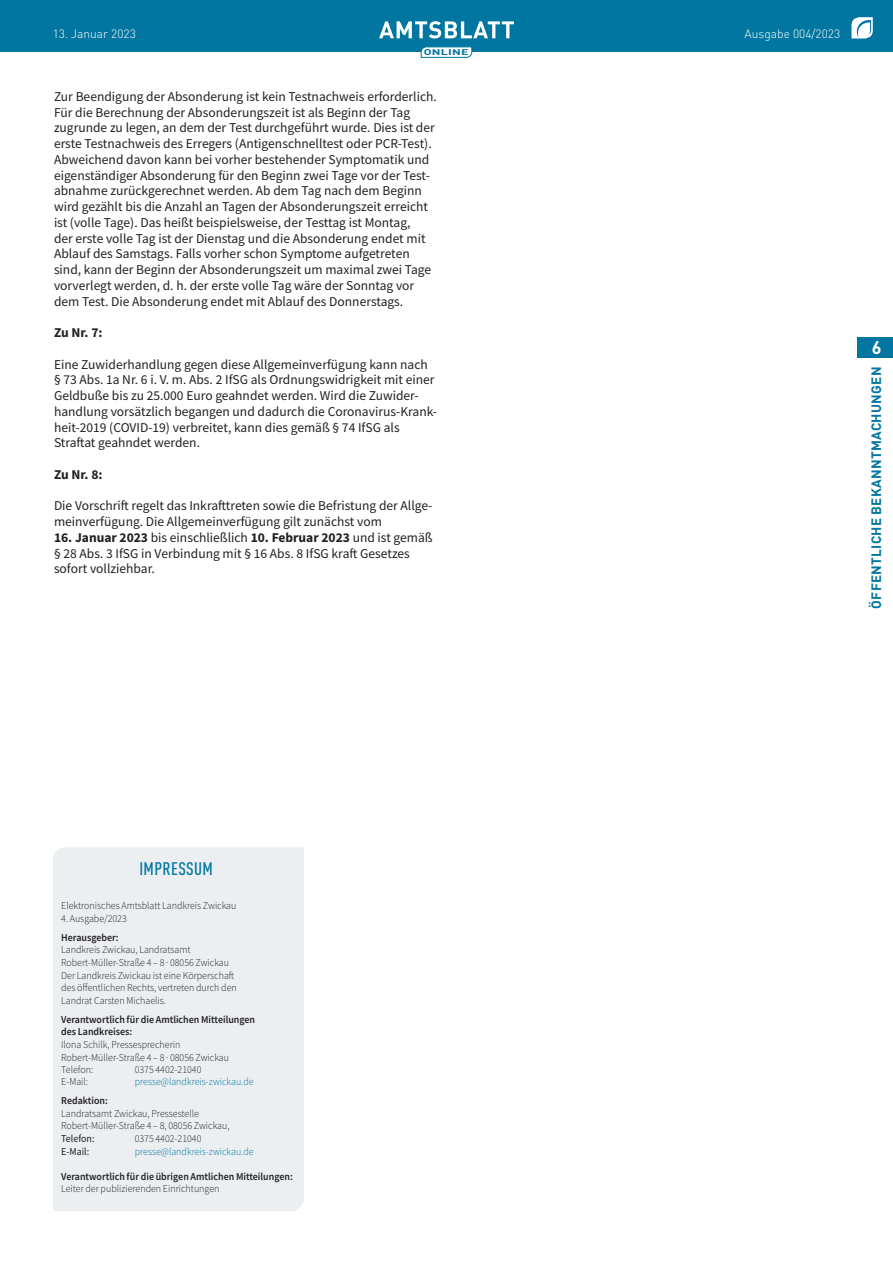
<style>
.page{position:relative;width:893px;height:1263px;background:#fff}
.page>*{position:absolute;margin:0;border:0;box-sizing:border-box;transform-origin:0 0}
._2022_-_Öffentliches{font:500 condensed 18px "DIN Pro";letter-spacing:.02em;color:#0076a0}
.t1{font:700 18px "DIN Pro";color:#fff}
._2022_-_Brotschrift{font:13.5px/15.8px "Source Sans Pro";color:#231f20}
.t2{font:700 13.5px "DIN Pro";letter-spacing:.02em;color:#0076a0}
._2022_-_Brotschrift-2{font:700 13.5px "Source Sans Pro";letter-spacing:-.005em;color:#231f20}
.t3{font:300 12px "DIN Pro";color:#fff}
._2022_-_Kasten_-_Tex{font:300 10.5px/12.6px "Source Sans Pro";color:#231f20;scale:.95 1}
._2022_-_Kasten_-_Tex-2{font:600 10.5px/12.6px "Source Sans Pro";color:#231f20;scale:.95 1}
._2022_-_Kasten_-_Tex-3{font:300 10.5px "Source Sans Pro";color:#0076a0;scale:.95 1}
._2022_-_Kasten_-_Tex-4{font:10.5px "Source Sans Pro";color:#231f20;scale:.95 1}
.t4{font:700 8.25px "DIN Pro";letter-spacing:.02em;color:#0076a0;scale:1.5 1}
.s1{font-weight:700}
.s2{font-weight:600}
</style>
<div class="page">
<div style="left:0;top:0;width:893px;height:51px;background:#0076a0"></div>
<svg style="left:851px;top:17px;width:22px;height:21px"></svg>
<svg style="left:379px;top:21px;width:135px;height:17px"></svg>
<svg style="left:421px;top:47px;width:51px;height:11px"></svg>
<div style="left:857px;top:337px;width:36px;height:21px;background:#0076a0"></div>
<div style="left:53px;top:847px;width:251px;height:364px;background:#ebeff1"></div>
<p class="t3" style="left:53px;top:25px;width:85px">13. Januar 2023</p>
<p class="t3" style="left:745px;top:25px;width:97px">Ausgabe 004/2023</p>
<p class="t4" style="left:424px;top:45px;width:31px">ONLINE</p>
<p class="_2022_-_Brotschrift" style="left:54px;top:88px;width:384px">Zur Beendigung der Absonderung ist kein Testnachweis erforderlich.<br>Für die Berechnung der Absonderungszeit ist als Beginn der Tag zugrunde zu legen, an dem der Test durchgeführt wurde. Dies ist der erste Testnachweis des Erregers (Antigenschnelltest oder PCR-Test).<br>Abweichend davon kann bei vorher bestehender Symptomatik und eigenständiger Absonderung für den Beginn zwei Tage vor der Test&shy;abnahme zurückgerechnet werden. Ab dem Tag nach dem Beginn wird gezählt bis die Anzahl an Tagen der Absonderungszeit erreicht ist (volle Tage). Das heißt beispielsweise, der Testtag ist Montag,<br>der erste volle Tag ist der Dienstag und die Absonderung endet mit Ablauf des Samstags. Falls vorher schon Symptome aufgetreten sind, kann der Beginn der Absonderungszeit um maximal zwei Tage vorverlegt werden, d. h. der erste volle Tag wäre der Sonntag vor dem Test. Die Absonderung endet mit Ablauf des Donnerstags.</p>
<p class="_2022_-_Brotschrift-2" style="left:54px;top:323px;width:50px">Zu Nr. 7:</p>
<p class="_2022_-_Brotschrift" style="left:54px;top:356px;width:385px">Eine Zuwiderhandlung gegen diese Allgemeinverfügung kann nach § 73 Abs. 1a Nr. 6 i. V. m. Abs. 2 IfSG als Ordnungswidrigkeit mit einer Geldbuße bis zu 25.000 Euro geahndet werden. Wird die Zuwider&shy;handlung vorsätzlich begangen und dadurch die Coronavirus-Krank&shy;heit-2019 (COVID-19) verbreitet, kann dies gemäß § 74 IfSG als Straftat geahndet werden.</p>
<p class="_2022_-_Brotschrift-2" style="left:54px;top:465px;width:50px">Zu Nr. 8:</p>
<p class="_2022_-_Brotschrift" style="left:54px;top:498px;width:380px">Die Vorschrift regelt das Inkrafttreten sowie die Befristung der Allge&shy;meinverfügung. Die Allgemeinverfügung gilt zunächst vom</p>
<p class="_2022_-_Brotschrift" style="left:54px;top:529px;width:380px"><span class="s1">16. Januar 2023</span> bis einschließlich <span class="s1">10. Februar 2023</span> und ist gemäß § 28 Abs. 3 IfSG in Verbindung mit § 16 Abs. 8 IfSG kraft Gesetzes sofort vollziehbar.</p>
<h1 class="t1" style="left:872px;top:333px;width:11px">6</h1>
<p class="t2" style="left:865px;top:609px;width:243px;rotate:-90deg">ÖFFENTLICHE BEKANNTMACHUNGEN</p>
<p class="_2022_-_Öffentliches" style="left:139px;top:855px;width:75px">IMPRESSUM</p>
<p class="_2022_-_Kasten_-_Tex" style="left:61px;top:899px;width:186px">Elektronisches Amtsblatt Landkreis Zwickau</p>
<p class="_2022_-_Kasten_-_Tex" style="left:61px;top:912px;width:71px">4. Ausgabe/2023</p>
<p class="_2022_-_Kasten_-_Tex" style="left:61px;top:931px;width:186px"><span class="s2">Herausgeber:<br></span>Landkreis Zwickau, Landratsamt Robert-Müller-Straße 4 – 8 · 08056 Zwickau Der Landkreis Zwickau ist eine Körperschaft des öffentlichen Rechts, vertreten durch den Landrat Carsten Michaelis.</p>
<p class="_2022_-_Kasten_-_Tex-2" style="left:61px;top:1013px;width:206px">Verantwortlich für die Amtlichen Mitteilungen des Landkreises:</p>
<p class="_2022_-_Kasten_-_Tex" style="left:61px;top:1038px;width:127px">Ilona Schilk, Pressesprecherin</p>
<p class="_2022_-_Kasten_-_Tex" style="left:61px;top:1051px;width:178px;line-height:12px">Robert-Müller-Straße 4 – 8 · 08056 Zwickau<br>Telefon:</p>
<p class="_2022_-_Kasten_-_Tex" style="left:135px;top:1063px;width:72px">0375 4402-21040</p>
<p class="_2022_-_Kasten_-_Tex" style="left:61px;top:1075px;width:30px">E-Mail:</p>
<p class="_2022_-_Kasten_-_Tex-3" style="left:135px;top:1075px;width:127px">presse@landkreis-zwickau.de</p>
<p class="_2022_-_Kasten_-_Tex" style="left:61px;top:1094px;width:179px"><span class="s2">Redaktion:<br></span>Landratsamt Zwickau, Pressestelle<br>Robert-Müller-Straße 4 – 8, 08056 Zwickau,</p>
<p class="_2022_-_Kasten_-_Tex-4" style="left:61px;top:1132px;width:37px">Telefon:</p>
<p class="_2022_-_Kasten_-_Tex" style="left:135px;top:1132px;width:72px">0375 4402-21040</p>
<p class="_2022_-_Kasten_-_Tex-4" style="left:61px;top:1144px;width:31px">E-Mail:</p>
<p class="_2022_-_Kasten_-_Tex-3" style="left:135px;top:1144px;width:127px">presse@landkreis-zwickau.de</p>
<p class="_2022_-_Kasten_-_Tex-2" style="left:61px;top:1170px;width:245px">Verantwortlich für die übrigen Amtlichen Mitteilungen:</p>
<p class="_2022_-_Kasten_-_Tex" style="left:61px;top:1182px;width:168px">Leiter der publizierenden Einrichtungen</p>
</div>
